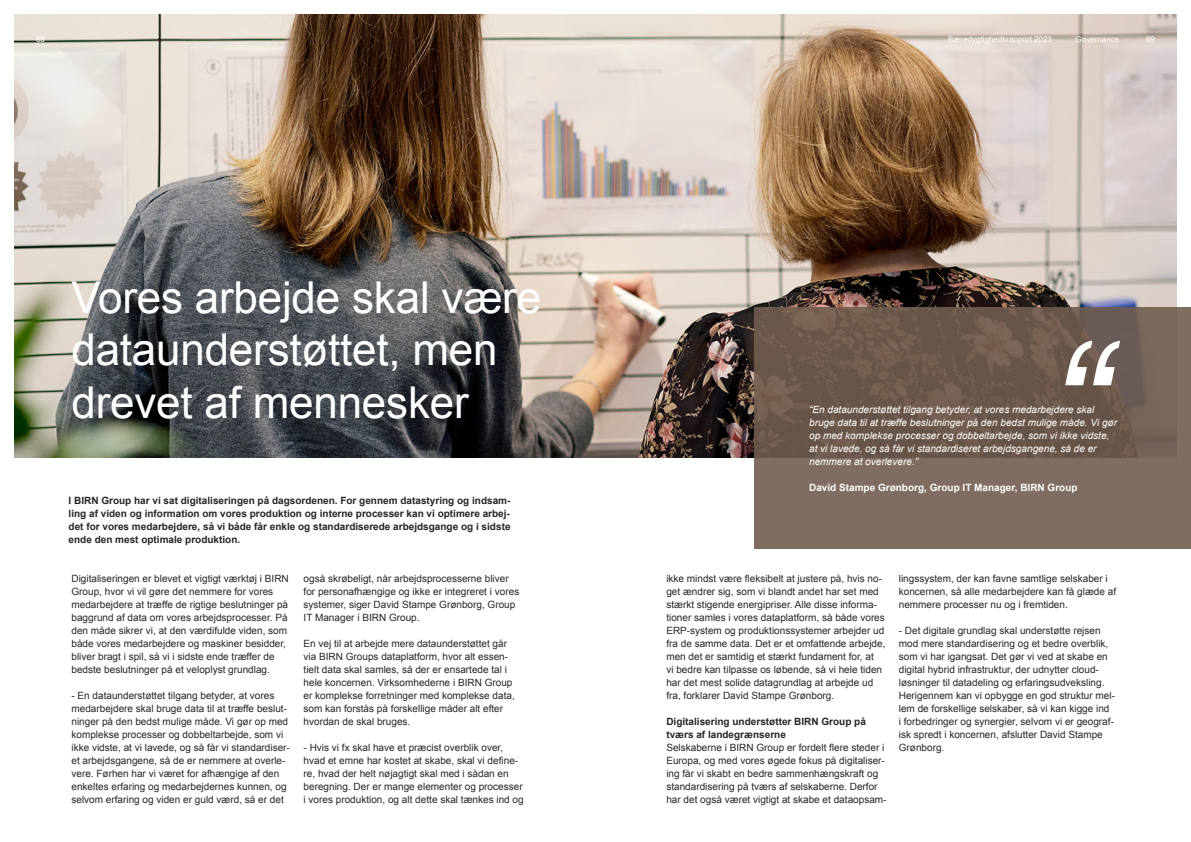
<style>
.page{position:relative;width:1191px;height:842px;background:#fff}
.page>*{position:absolute;margin:0;border:0;box-sizing:border-box;transform-origin:0 0}
.t1{font:44px/52.8px "Arial";letter-spacing:-.005em;color:#fff}
.t2{font:10px/13px "Arial";color:#252626}
.t3{font:700 10px/13px "Arial";color:#252626}
.t4{font:italic 10px/13px "Arial";color:#fff}
.t5{font:700 10px "Arial";color:#fff}
.t6{font:8px "Arial";color:#fff}
</style>
<div class="page">
<img style="left:14px;top:14px;width:1162px;height:444px">
<svg style="left:754px;top:307px;width:437px;height:242px;background:#736154"></svg>
<svg style="left:1065px;top:341px;width:55px;height:44px"></svg>
<p class="t6" style="left:36px;top:34px;width:10px">68</p>
<h1 class="t1" style="left:71px;top:271px;width:471px">Vores arbejde skal være dataunderstøttet, men drevet af mennesker</h1>
<p class="t3" style="left:69px;top:494px;width:443px;text-align:justify">I BIRN Group har vi sat digitaliseringen på dagsordenen. For gennem datastyring og indsam&shy;ling af viden og information om vores produktion og interne processer kan vi optimere arbej&shy;det for vores medarbejdere, så vi både får enkle og standardiserede arbejdsgange og i sidste ende den mest optimale produktion.</p>
<p class="t2" style="left:71px;top:572px;width:219px">Digitaliseringen er blevet et vigtigt værktøj i BIRN Group, hvor vi vil gøre det nemmere for vores medarbejdere at træffe de rigtige beslutninger på baggrund af data om vores arbejdsprocesser. På den måde sikrer vi, at den værdifulde viden, som både vores medarbejdere og maskiner besidder, bliver bragt i spil, så vi i sidste ende træffer de bedste beslutninger på et veloplyst grundlag.</p>
<p class="t2" style="left:71px;top:689px;width:220px">- En dataunderstøttet tilgang betyder, at vores medarbejdere skal bruge data til at træffe beslut&shy;ninger på den bedst mulige måde. Vi gør op med komplekse processer og dobbeltarbejde, som vi ikke vidste, at vi lavede, og så får vi standardiser&shy;et arbejdsgangene, så de er nemmere at overle&shy;vere. Førhen har vi været for afhængige af den enkeltes erfaring og medarbejdernes kunnen, og selvom erfaring og viden er guld værd, så er det</p>
<p class="t2" style="left:303px;top:572px;width:217px">også skrøbeligt, når arbejdsprocesserne bliver for personafhængige og ikke er integreret i vores systemer, siger David Stampe Grønborg, Group IT Manager i BIRN Group.</p>
<p class="t2" style="left:303px;top:637px;width:213px">En vej til at arbejde mere dataunderstøttet går via BIRN Groups dataplatform, hvor alt essen&shy;tielt data skal samles, så der er ensartede tal i hele koncernen. Virksomhederne i BIRN Group er komplekse forretninger med komplekse data, som kan forstås på forskellige måder alt efter hvordan de skal bruges.</p>
<p class="t2" style="left:303px;top:741px;width:222px">- Hvis vi fx skal have et præcist overblik over, hvad et emne har kostet at skabe, skal vi define&shy;re, hvad der helt nøjagtigt skal med i sådan en beregning. Der er mange elementer og processer i vores produktion, og alt dette skal tænkes ind og</p>
<p class="t6" style="left:948px;top:34px;width:105px">Bæredygtighedsrapport 2023</p>
<p class="t6" style="left:1075px;top:34px;width:45px">Governance</p>
<p class="t6" style="left:1146px;top:34px;width:10px">69</p>
<p class="t4" style="left:809px;top:403px;width:309px">“En dataunderstøttet tilgang betyder, at vores medarbejdere skal bruge data til at træffe beslutninger på den bedst mulige måde. Vi gør op med komplekse processer og dobbeltarbejde, som vi ikke vidste, at vi lavede, og så får vi standardiseret arbejdsgangene, så de er nemmere at overlevere.”</p>
<p class="t5" style="left:809px;top:481px;width:270px">David Stampe Grønborg, Group IT Manager, BIRN Group</p>
<p class="t2" style="left:666px;top:572px;width:220px">ikke mindst være fleksibelt at justere på, hvis no&shy;get ændrer sig, som vi blandt andet har set med stærkt stigende energipriser. Alle disse informa&shy;tioner samles i vores dataplatform, så både vores ERP-system og produktionssystemer arbejder ud fra de samme data. Det er et omfattende arbejde, men det er samtidig et stærkt fundament for, at<br>vi bedre kan tilpasse os løbende, så vi hele tiden har det mest solide datagrundlag at arbejde ud fra, forklarer David Stampe Grønborg.</p>
<p class="t3" style="left:666px;top:715px;width:201px">Digitalisering understøtter BIRN Group på tværs af landegrænserne</p>
<p class="t2" style="left:666px;top:741px;width:222px">Selskaberne i BIRN Group er fordelt flere steder i Europa, og med vores øgede fokus på digitaliser&shy;ing får vi skabt en bedre sammenhængskraft og standardisering på tværs af selskaberne. Derfor har det også været vigtigt at skabe et dataopsam-</p>
<p class="t2" style="left:898px;top:572px;width:219px">lingssystem, der kan favne samtlige selskaber i koncernen, så alle medarbejdere kan få glæde af nemmere processer nu og i fremtiden.</p>
<p class="t2" style="left:898px;top:624px;width:218px">- Det digitale grundlag skal understøtte rejsen mod mere standardisering og et bedre overblik, som vi har igangsat. Det gør vi ved at skabe en digital hybrid infrastruktur, der udnytter cloud&shy;løsninger til datadeling og erfaringsudveksling.<br>Herigennem kan vi opbygge en god struktur mel&shy;lem de forskellige selskaber, så vi kan kigge ind<br>i forbedringer og synergier, selvom vi er geograf&shy;isk spredt i koncernen, afslutter David Stampe Grønborg.</p>
</div>
